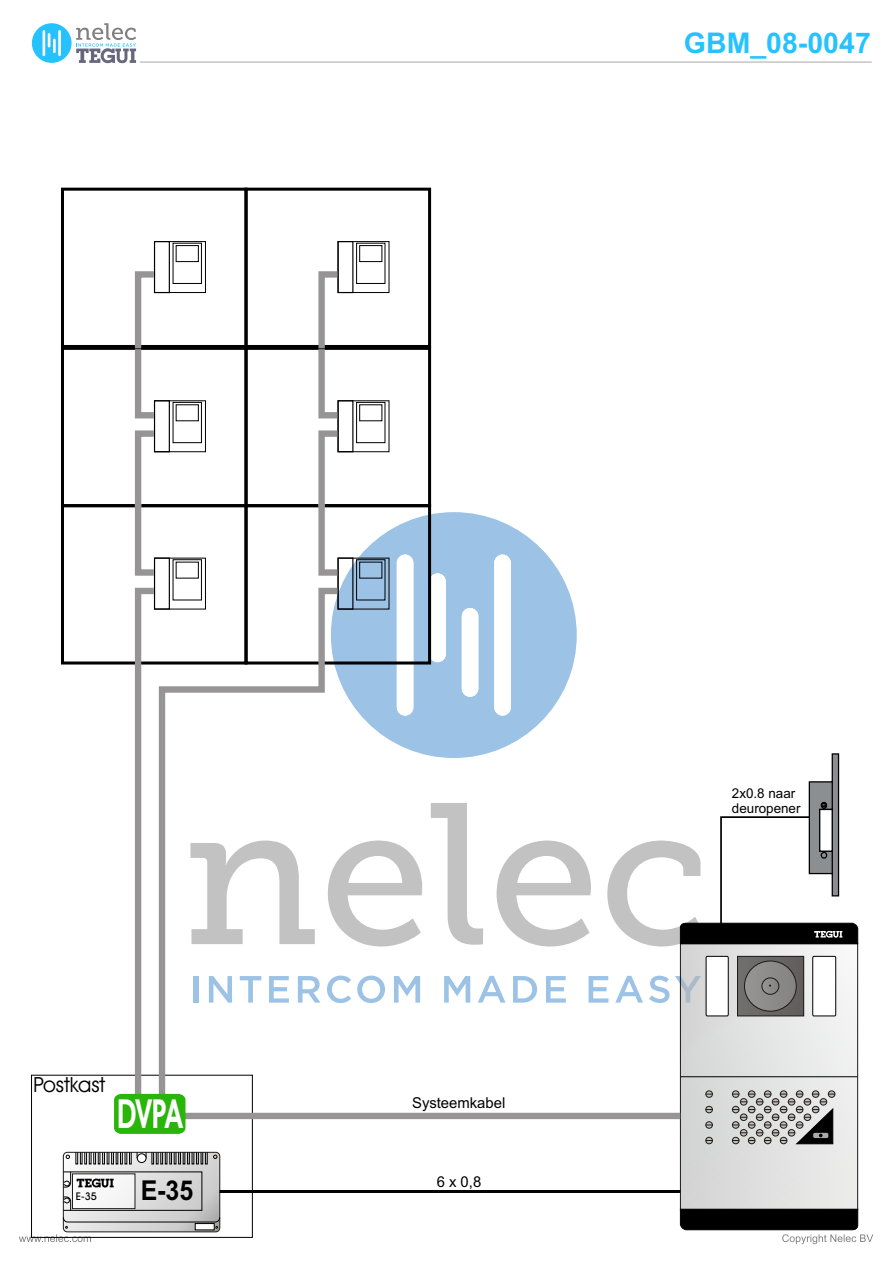
<style>
.page{position:relative;width:893px;height:1263px;background:#fff}
.page>*{position:absolute;margin:0;border:0;box-sizing:border-box;transform-origin:0 0}
.t1{font:700 40.2px "Avant Garde IT Cby BT";color:#fff;scale:.7 1}
.t2{font:700 28.5px "Arial";color:#26c2ff}
.t3{font:700 27.45px "Arial";color:#000;scale:.91 1}
.t4{font:21px "Avant Garde IT Cby BT";color:#000}
.t5{font:15px "Arial";color:#000}
.t6{font:13.5px/15.1px "Arial";color:#000}
.t7{font:500 10.65px "Avant Garde IT Cby BT";color:#000}
</style>
<div class="page">
<hr style="left:140px;top:61px;width:732px;height:2px;background:#ccc">
<svg style="left:344px;top:840px;width:78px;height:106px"></svg>
<svg style="left:448px;top:914px;width:35px;height:31px"></svg>
<svg style="left:497px;top:840px;width:94px;height:106px"></svg>
<svg style="left:344px;top:976px;width:7px;height:27px"></svg>
<svg style="left:357px;top:975px;width:28px;height:28px"></svg>
<svg style="left:394px;top:976px;width:26px;height:27px"></svg>
<svg style="left:444px;top:976px;width:26px;height:27px"></svg>
<svg style="left:478px;top:976px;width:27px;height:27px"></svg>
<svg style="left:513px;top:976px;width:24px;height:27px"></svg>
<svg style="left:546px;top:976px;width:20px;height:27px"></svg>
<svg style="left:589px;top:976px;width:19px;height:27px"></svg>
<svg style="left:615px;top:976px;width:28px;height:27px"></svg>
<svg style="left:649px;top:976px;width:31px;height:27px"></svg>
<svg style="left:341px;top:512px;width:236px;height:246px;fill:#9cc2e6"></svg>
<div style="left:397px;top:554px;width:16px;height:162px;background:#fff;border-radius:8px"></div>
<div style="left:429px;top:573px;width:17px;height:89px;background:#fff;border-radius:8px"></div>
<div style="left:494px;top:554px;width:17px;height:162px;background:#fff;border-radius:8px"></div>
<div style="left:462px;top:608px;width:16px;height:89px;background:#fff;border-radius:8px"></div>
<div style="left:32px;top:23px;width:40px;height:40px;background:#26c2ff;border-radius:50%"></div>
<hr style="left:43px;top:30px;width:2px;height:26px;background:#fff">
<svg style="left:48px;top:33px;width:2px;height:14px"></svg>
<hr style="left:58px;top:30px;width:3px;height:26px;background:#fff">
<hr style="left:53px;top:39px;width:3px;height:14px;background:#fff">
<svg style="left:76px;top:23px;width:60px;height:40px"></svg>
<svg style="left:63px;top:1152px;width:157px;height:80px;background:#c8c8c8"></svg>
<svg style="left:76px;top:1152px;width:55px;height:12px"></svg>
<svg style="left:66px;top:1155px;width:4px;height:4px"></svg>
<svg style="left:63px;top:1171px;width:8px;height:16px"></svg>
<svg style="left:63px;top:1196px;width:8px;height:15px"></svg>
<div style="left:72px;top:1174px;width:63px;height:34px;background:#f7f7f7"></div>
<div style="left:72px;top:1173px;width:63px;height:36px;border:1px solid #1f1a17"></div>
<div style="left:137px;top:1153px;width:9px;height:10px;background:#fff;border:1px solid #000;border-radius:50%"></div>
<svg style="left:146px;top:1152px;width:61px;height:12px"></svg>
<svg style="left:213px;top:1155px;width:4px;height:4px"></svg>
<svg style="left:19px;top:1217px;width:201px;height:25px"></svg>
<svg style="left:77px;top:1178px;width:37px;height:10px"></svg>
<div style="left:31px;top:1075px;width:222px;height:163px;border:1px solid #000"></div>
<div style="left:245px;top:504px;width:186px;height:160px;border:3px solid #000"></div>
<div style="left:61px;top:504px;width:187px;height:160px;border:3px solid #000"></div>
<div style="left:245px;top:347px;width:186px;height:160px;border:3px solid #000"></div>
<div style="left:61px;top:347px;width:187px;height:160px;border:3px solid #000"></div>
<div style="left:245px;top:188px;width:186px;height:160px;border:3px solid #000"></div>
<div style="left:61px;top:188px;width:187px;height:160px;border:3px solid #000"></div>
<div style="left:337px;top:557px;width:16px;height:53px;border:1px solid #000"></div>
<div style="left:356px;top:559px;width:29px;height:41px;border:1px solid #000"></div>
<div style="left:154px;top:558px;width:52px;height:51px;border:1px solid #000"></div>
<div style="left:154px;top:557px;width:16px;height:53px;border:1px solid #000"></div>
<div style="left:173px;top:559px;width:29px;height:41px;border:1px solid #000"></div>
<div style="left:356px;top:402px;width:29px;height:41px;border:1px solid #000"></div>
<div style="left:154px;top:400px;width:52px;height:52px;border:1px solid #000"></div>
<div style="left:154px;top:400px;width:16px;height:52px;border:1px solid #000"></div>
<div style="left:173px;top:402px;width:29px;height:41px;border:1px solid #000"></div>
<div style="left:338px;top:241px;width:51px;height:52px;border:1px solid #000"></div>
<div style="left:337px;top:241px;width:16px;height:52px;border:1px solid #000"></div>
<div style="left:359px;top:245px;width:23px;height:17px;border:1px solid #000"></div>
<div style="left:356px;top:243px;width:29px;height:41px;border:1px solid #000"></div>
<div style="left:154px;top:241px;width:52px;height:52px;border:1px solid #000"></div>
<div style="left:154px;top:241px;width:16px;height:52px;border:1px solid #000"></div>
<div style="left:176px;top:245px;width:23px;height:17px;border:1px solid #000"></div>
<div style="left:173px;top:243px;width:29px;height:41px;border:1px solid #000"></div>
<img style="left:682px;top:946px;width:174px;height:262px">
<div style="left:680px;top:943px;width:178px;height:267px;border:1px solid #1f1a17"></div>
<svg style="left:680px;top:1208px;width:193px;height:36px"></svg>
<div style="left:705px;top:1090px;width:8px;height:8px;border:1px solid #1f1a17;border-radius:50%"></div>
<svg style="left:706px;top:1091px;width:6px;height:6px"></svg>
<div style="left:705px;top:1121px;width:8px;height:7px;border:1px solid #1f1a17;border-radius:50%"></div>
<svg style="left:706px;top:1122px;width:6px;height:6px"></svg>
<div style="left:705px;top:1137px;width:8px;height:7px;border:1px solid #1f1a17;border-radius:50%"></div>
<svg style="left:706px;top:1137px;width:6px;height:7px"></svg>
<div style="left:705px;top:1106px;width:8px;height:7px;border:1px solid #1f1a17;border-radius:50%"></div>
<svg style="left:706px;top:1106px;width:6px;height:7px"></svg>
<div style="left:732px;top:1090px;width:7px;height:8px;border:1px solid #1f1a17;border-radius:50%"></div>
<div style="left:748px;top:1090px;width:7px;height:8px;border:1px solid #1f1a17;border-radius:50%"></div>
<div style="left:780px;top:1090px;width:7px;height:8px;border:1px solid #1f1a17;border-radius:50%"></div>
<div style="left:764px;top:1090px;width:7px;height:8px;border:1px solid #1f1a17;border-radius:50%"></div>
<div style="left:796px;top:1090px;width:7px;height:8px;border:1px solid #1f1a17;border-radius:50%"></div>
<div style="left:812px;top:1090px;width:7px;height:8px;border:1px solid #1f1a17;border-radius:50%"></div>
<div style="left:828px;top:1090px;width:7px;height:8px;border:1px solid #1f1a17;border-radius:50%"></div>
<svg style="left:732px;top:1091px;width:103px;height:53px;background:#a2a1a0"></svg>
<div style="left:706px;top:956px;width:23px;height:60px;background:#fff;border:1px solid #000"></div>
<svg style="left:739px;top:958px;width:63px;height:56px"></svg>
<div style="left:737px;top:956px;width:67px;height:60px;border:1px solid #1f1a17"></div>
<div style="left:812px;top:956px;width:24px;height:60px;background:#fff;border:1px solid #000"></div>
<svg style="left:744px;top:961px;width:52px;height:50px;background:#888786"></svg>
<div style="left:744px;top:961px;width:53px;height:50px;border:1px solid #1f1a17;border-radius:50%"></div>
<svg style="left:762px;top:978px;width:17px;height:16px"></svg>
<div style="left:761px;top:977px;width:18px;height:18px;border:1px solid #1f1a17;border-radius:50%"></div>
<hr style="left:680px;top:1076px;width:177px;height:1px;background:#000">
<svg style="left:607px;top:753px;width:251px;height:193px"></svg>
<svg style="left:320px;top:585px;width:24px;height:535px"></svg>
<svg style="left:315px;top:268px;width:29px;height:311px"></svg>
<svg style="left:132px;top:268px;width:28px;height:311px"></svg>
<hr style="left:220px;top:1190px;width:460px;height:3px;background:#000">
<div style="left:135px;top:1113px;width:545px;height:6px;background:#969494"></div>
<svg style="left:114px;top:585px;width:206px;height:549px"></svg>
<h2 class="t2" style="left:684px;top:33px;width:188px">GBM_08-0047</h2>
<h3 class="t4" style="left:34px;top:1076px;width:73px">Postkast</h3>
<h1 class="t1" style="left:117px;top:1098px;width:95px">DVPA</h1>
<p class="t7" style="left:76px;top:1192px;width:22px">E-35</p>
<h3 class="t3" style="left:141px;top:1180px;width:59px">E-35</h3>
<p class="t5" style="left:412px;top:1097px;width:95px">Systeemkabel</p>
<p class="t5" style="left:437px;top:1176px;width:46px">6 x 0,8</p>
<p class="t6" style="left:732px;top:786px;width:70px">2x0.8 naar deuropener</p>
</div>
